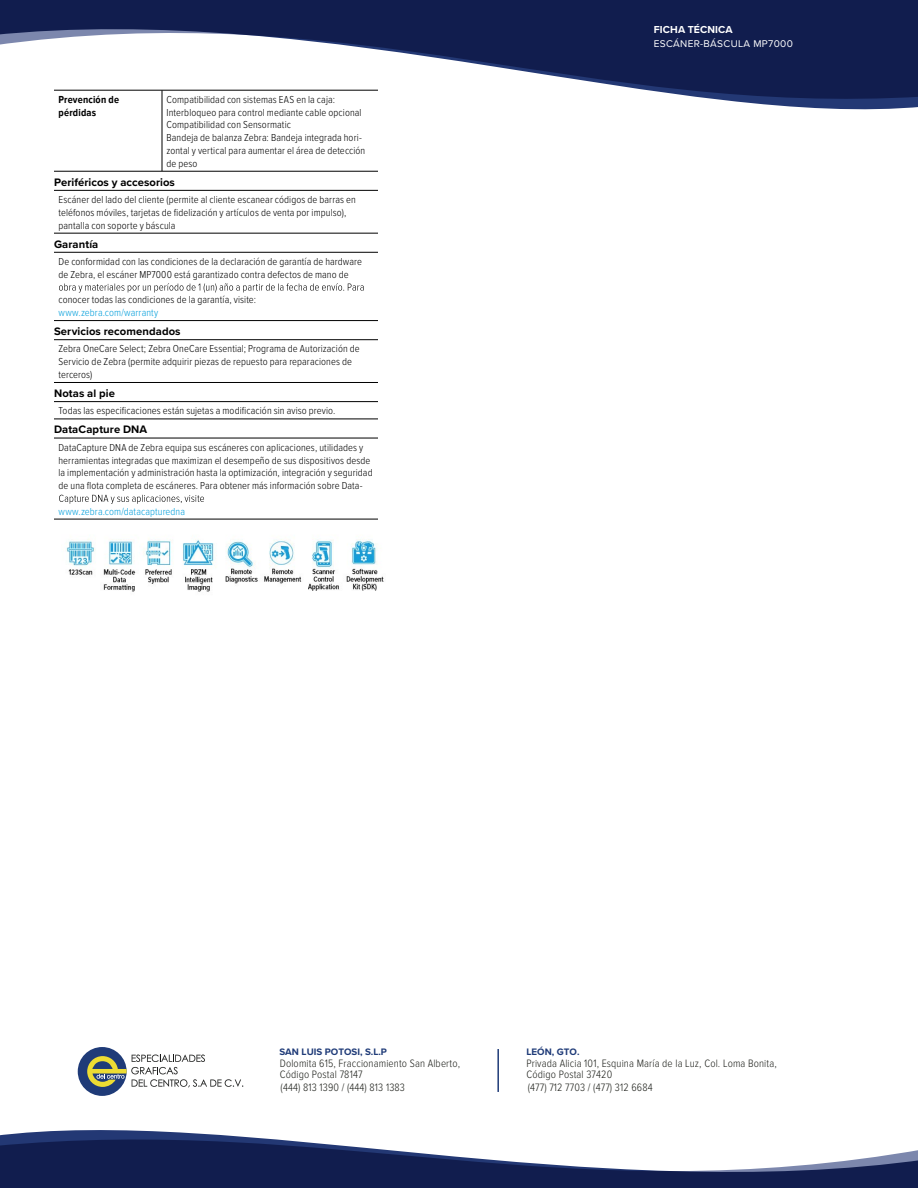
<style>
.page{position:relative;width:918px;height:1188px;background:#fff}
.page>*{position:absolute;margin:0;border:0;box-sizing:border-box;transform-origin:0 0}
.t1{font:700 11.25px "Proxima Nova";letter-spacing:.01em;color:#000}
.t2{font:300 11.1px/11.1px "Proxima Nova Cond";letter-spacing:.01em;color:#20221d}
.t3{font:300 10.5px/12.8px "Proxima Nova Cond";letter-spacing:.01em;color:#000}
.t4{font:300 10.5px "Proxima Nova Cond";letter-spacing:.01em;color:#009edb}
.t5{font:700 10.5px/12.8px "Proxima Nova Cond";letter-spacing:.02em;color:#000}
.t6{font:700 10.5px "Proxima Nova";letter-spacing:.01em;color:#fff}
.t7{font:10.2px "Proxima Nova";letter-spacing:.03em;color:#fff}
.t8{font:700 9.75px "Proxima Nova";color:#1f3b78}
</style>
<div class="page">
<hr style="left:162px;top:90px;width:1px;height:81px;background:#000">
<hr style="left:54px;top:171px;width:108px;height:1px;background:#000">
<hr style="left:162px;top:171px;width:216px;height:1px;background:#000">
<hr style="left:54px;top:190px;width:324px;height:1px;background:#000">
<hr style="left:54px;top:233px;width:324px;height:1px;background:#000">
<hr style="left:54px;top:252px;width:324px;height:1px;background:#000">
<hr style="left:54px;top:320px;width:324px;height:1px;background:#000">
<svg style="left:59px;top:283px;width:305px;height:10px"></svg>
<hr style="left:54px;top:339px;width:324px;height:1px;background:#000">
<hr style="left:54px;top:382px;width:324px;height:1px;background:#000">
<hr style="left:54px;top:401px;width:324px;height:1px;background:#000">
<hr style="left:54px;top:419px;width:324px;height:1px;background:#000">
<hr style="left:54px;top:438px;width:324px;height:1px;background:#000">
<hr style="left:54px;top:519px;width:324px;height:1px;background:#000">
<svg style="left:59px;top:495px;width:145px;height:9px"></svg>
<img style="left:66px;top:539px;width:318px;height:53px">
<svg style="left:0;top:1130px;width:282px;height:10px;fill:#233874"></svg>
<svg style="left:0;top:1140px;width:918px;height:48px;fill:#111d4e"></svg>
<div style="left:78px;top:1047px;width:49px;height:49px;background:#1f3b78;border-radius:50%"></div>
<svg style="left:87px;top:1055px;width:156px;height:32px"></svg>
<hr style="left:497px;top:1049px;width:2px;height:43px;background:#1f3b78">
<svg style="left:161px;top:99px;width:757px;height:30px"></svg>
<svg style="left:0;top:0;width:918px;height:99px;fill:#111d4e"></svg>
<div style="left:44px;top:47px;width:240px;height:32px;background:#fff"></div>
<p class="t5" style="left:58px;top:93px;width:62px">Prevención de pérdidas</p>
<p class="t3" style="left:167px;top:94px;width:200px">Compatibilidad con sistemas EAS en la caja:<br>Interbloqueo para control mediante cable opcional Compatibilidad con Sensormatic<br>Bandeja de balanza Zebra: Bandeja integrada hori&shy;zontal y vertical para aumentar el área de detección de peso</p>
<p class="t1" style="left:54px;top:174px;width:122px">Periféricos y accesorios</p>
<p class="t3" style="left:58px;top:194px;width:299px">Escáner del lado del cliente (permite al cliente escanear códigos de barras en teléfonos móviles, tarjetas de fidelización y artículos de venta por impulso), pantalla con soporte y báscula</p>
<p class="t1" style="left:54px;top:235px;width:46px">Garantía</p>
<p class="t3" style="left:58px;top:256px;width:305px">De conformidad con las condiciones de la declaración de garantía de hardware de Zebra, el escáner MP7000 está garantizado contra defectos de mano de</p>
<p class="t3" style="left:58px;top:294px;width:199px">conocer todas las condiciones de la garantía, visite:</p>
<p class="t4" style="left:58px;top:308px;width:101px">www.zebra.com/warranty</p>
<p class="t1" style="left:54px;top:323px;width:128px">Servicios recomendados</p>
<p class="t3" style="left:58px;top:343px;width:303px">Zebra OneCare Select; Zebra OneCare Essential; Programa de Autorización de<br>Servicio de Zebra (permite adquirir piezas de repuesto para reparaciones de terceros)</p>
<p class="t1" style="left:54px;top:385px;width:62px">Notas al pie</p>
<p class="t3" style="left:58px;top:405px;width:278px">Todas las especificaciones están sujetas a modificación sin aviso previo.</p>
<p class="t1" style="left:54px;top:421px;width:95px">DataCapture DNA</p>
<p class="t3" style="left:58px;top:441px;width:316px">DataCapture DNA de Zebra equipa sus escáneres con aplicaciones, utilidades y herramientas integradas que maximizan el desempeño de sus dispositivos desde la implementación y administración hasta la optimización, integración y seguridad de una flota completa de escáneres. Para obtener más información sobre Data-</p>
<p class="t4" style="left:58px;top:506px;width:128px">www.zebra.com/datacapturedna</p>
<p class="t6" style="left:654px;top:21px;width:80px">FICHA TÉCNICA</p>
<p class="t7" style="left:654px;top:36px;width:141px">ESCÁNER-BÁSCULA MP7000</p>
<p class="t8" style="left:279px;top:1044px;width:109px">SAN LUIS POTOSI, S.L.P</p>
<p class="t2" style="left:280px;top:1058px;width:182px">Dolomita 615, Fraccionamiento San Alberto,<br>Código Postal 78147</p>
<p class="t2" style="left:281px;top:1082px;width:126px">(444) 813 1390 / (444) 813 1383</p>
<p class="t8" style="left:527px;top:1044px;width:54px">LEÓN, GTO.</p>
<p class="t2" style="left:528px;top:1082px;width:126px">(477) 712 7703 / (477) 312 6684</p>
<p class="t2" style="left:527px;top:1058px;width:252px">Privada Alicia 101, Esquina María de la Luz, Col. Loma Bonita,<br>Código Postal 37420</p>
</div>
